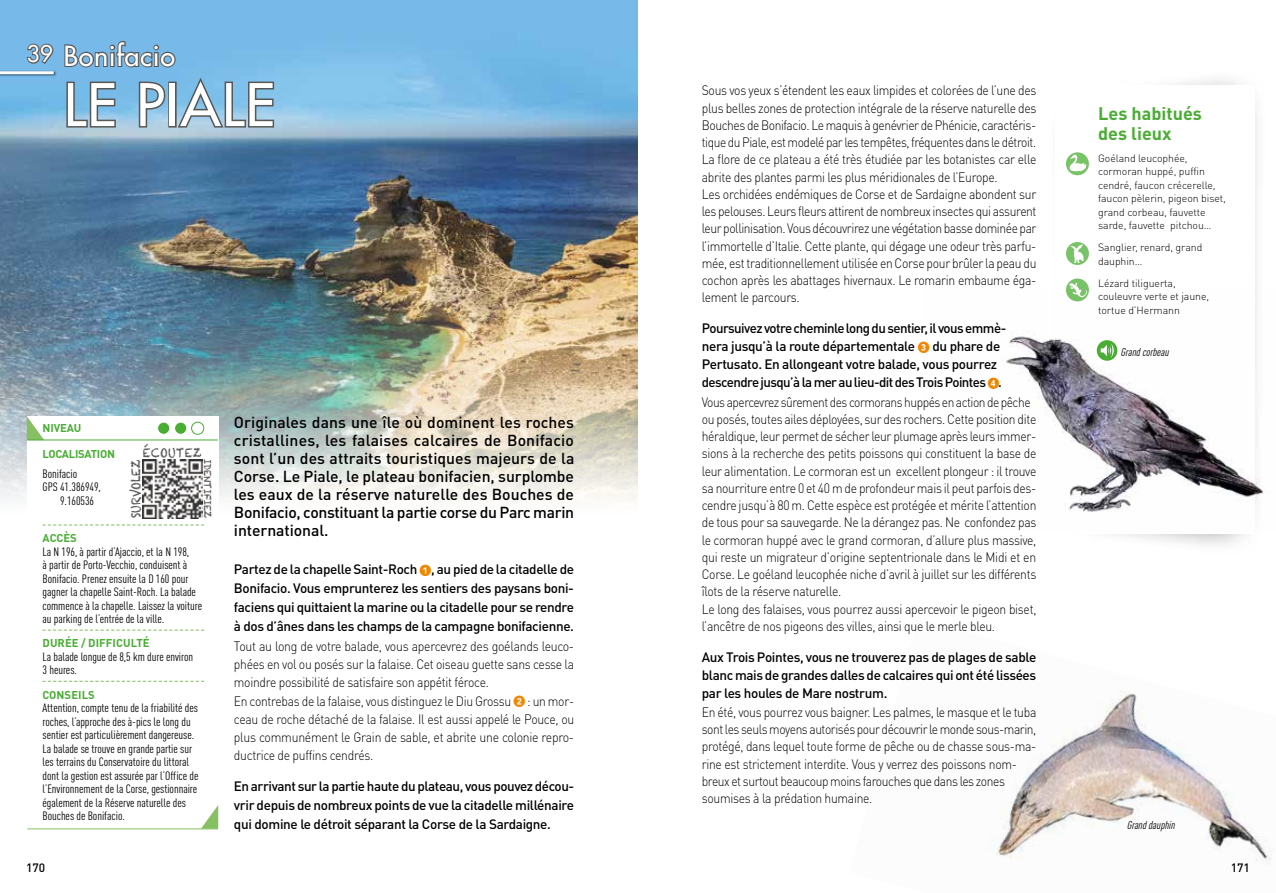
<style>
.page{position:relative;width:1276px;height:893px;background:#fff}
.page>*{position:absolute;margin:0;border:0;box-sizing:border-box;transform-origin:0 0}
.t1{font:500 57px "Futura Std";letter-spacing:.025em;color:#fff}
.t2{font:500 27px "Futura Std";letter-spacing:.025em;color:#fff}
.t3{font:500 22.5px "Futura Std";color:#fff}
.t4{font:700 18px/19.5px "DIN Pro";color:#49ad33}
.t5{font:500 15.75px/18px "DIN Pro";letter-spacing:-.02em;color:#000;text-align:justify}
.t6{font:300 13.5px/17.2px "DIN Pro";letter-spacing:-.025em;color:#000;scale:.9 1}
.t7{font:300 13.5px/17.2px "DIN Pro";letter-spacing:-.025em;color:#000;scale:.89 1}
.t8{font:500 13.5px/18px "DIN Pro";letter-spacing:-.025em;color:#000;text-align:justify}
.t9{font:300 13.5px/18.1px "DIN Pro";letter-spacing:-.025em;color:#000;scale:.91 1}
.t10{font:12.3px "Chalkduster";letter-spacing:-.01em;color:#575756;scale:.86 1}
.t11{font:12.3px "Chalkduster";letter-spacing:.055em;color:#575756;scale:.86 1}
.t12{font:12px/13.5px "DIN Cond";letter-spacing:-.005em;color:#000;scale:1.05 1}
.t13{font:500 12px "DIN Pro";color:#000}
.t14{font:700 11.25px "DIN Pro";color:#49ad33}
.t15{font:italic 11.25px "DIN Cond";color:#000}
.t16{font:700 11.25px "DIN Pro";letter-spacing:-.025em;color:#49ad33}
.t17{font:300 10.5px/13.5px "DIN Pro";letter-spacing:-.005em;color:#000}
.t18{font:10.05px "Chalkduster";letter-spacing:-.02em;color:#575756;scale:.86 1}
.s1{font-family:"Balades Nature";font-weight:400;font-size:14.25px;color:#f18700}
</style>
<div class="page">
<img style="left:0;top:0;width:638px;height:500px">
<img style="left:988px;top:692px;width:284px;height:172px">
<div style="left:27px;top:416px;width:191px;height:411px;background:#fff"></div>
<svg style="left:27px;top:416px;width:17px;height:24px"></svg>
<div style="left:158px;top:422px;width:12px;height:12px;background:#49ad33;border-radius:50%"></div>
<div style="left:157px;top:422px;width:13px;height:13px;border:1px solid #fff;border-radius:50%"></div>
<div style="left:191px;top:422px;width:13px;height:13px;border:1px solid #49ad33;border-radius:50%"></div>
<div style="left:175px;top:422px;width:12px;height:12px;background:#49ad33;border-radius:50%"></div>
<div style="left:174px;top:422px;width:13px;height:13px;border:1px solid #fff;border-radius:50%"></div>
<hr style="left:27px;top:440px;width:191px;height:1px;background:#49ad33">
<svg style="left:43px;top:524px;width:161px;height:1px"></svg>
<svg style="left:43px;top:630px;width:161px;height:1px"></svg>
<svg style="left:43px;top:681px;width:161px;height:1px"></svg>
<hr style="left:27px;top:828px;width:191px;height:1px;background:#87c063">
<img style="left:142px;top:459px;width:60px;height:60px">
<svg style="left:26px;top:43px;width:29px;height:23px"></svg>
<svg style="left:63px;top:40px;width:213px;height:89px"></svg>
<div style="left:1049px;top:70px;width:217px;height:485px;background:#000;opacity:.75"></div>
<div style="left:1054px;top:85px;width:200px;height:449px;background:#fff"></div>
<svg style="left:1066px;top:152px;width:23px;height:23px"></svg>
<svg style="left:1069px;top:155px;width:17px;height:16px"></svg>
<svg style="left:1066px;top:242px;width:23px;height:23px"></svg>
<svg style="left:1070px;top:244px;width:13px;height:19px"></svg>
<svg style="left:1066px;top:278px;width:23px;height:23px"></svg>
<svg style="left:1069px;top:282px;width:18px;height:5px"></svg>
<img style="left:1006px;top:287px;width:260px;height:245px">
<svg style="left:1096px;top:340px;width:21px;height:21px"></svg>
<div style="left:0;top:70px;width:56px;height:7px;background:#000;opacity:.75"></div>
<hr style="left:0;top:71px;width:54px;height:3px;background:#fff">
<svg style="left:201px;top:805px;width:17px;height:24px"></svg>
<h3 class="t3" style="left:27px;top:40px;width:28px">39</h3>
<h2 class="t2" style="left:64px;top:39px;width:113px">Bonifacio</h2>
<h1 class="t1" style="left:64px;top:69px;width:213px">LE PIALE</h1>
<p class="t14" style="left:43px;top:420px;width:40px">NIVEAU</p>
<p class="t16" style="left:43px;top:446px;width:74px">LOCALISATION</p>
<p class="t12" style="left:43px;top:466px;width:35px">Bonifacio</p>
<p class="t12" style="left:43px;top:480px;width:57px">GPS 41.386949,</p>
<p class="t12" style="left:60px;top:493px;width:34px">9.160536</p>
<p class="t14" style="left:43px;top:530px;width:36px">ACCÈS</p>
<p class="t12" style="left:43px;top:545px;width:154px">La N 196, à partir d’Ajaccio, et la N 198,<br>à partir de Porto-Vecchio, conduisent à Bonifacio. Prenez ensuite la D 160 pour gagner la chapelle Saint-Roch. La balade commence à la chapelle. Laissez la voiture au parking de l’entrée de la ville.</p>
<p class="t14" style="left:43px;top:636px;width:109px">DURÉE / DIFFICULTÉ</p>
<p class="t12" style="left:43px;top:650px;width:145px">La balade longue de 8,5 km dure environ<br>3 heures.</p>
<p class="t14" style="left:43px;top:687px;width:54px">CONSEILS</p>
<p class="t12" style="left:43px;top:701px;width:150px">Attention, compte tenu de la friabilité des roches, l’approche des à-pics le long du sentier est particulièrement dangereuse.<br>La balade se trouve en grande partie sur les terrains du Conservatoire du littoral dont la gestion est assurée par l’Office de l’Environnement de la Corse, gestionnaire également de la Réserve naturelle des Bouches de Bonifacio.</p>
<p class="t11" style="left:143px;top:445px;width:70px">ÉCOUTEZ</p>
<p class="t10" style="left:128px;top:518px;width:70px;rotate:-90deg">SURVOLEZ</p>
<p class="t18" style="left:214px;top:459px;width:70px;rotate:90deg">IDENTIFIEZ</p>
<p class="t5" style="left:234px;top:413px;width:342px">Originales dans une île où dominent les roches cristallines, les falaises calcaires de Bonifacio sont l’un des attraits touristiques majeurs de la Corse. Le Piale, le plateau bonifacien, surplombe les eaux de la réserve naturelle des Bouches de Bonifacio, constituant la partie corse du Parc marin international.</p>
<p class="t8" style="left:234px;top:559px;width:342px;line-height:18.9px">Partez de la chapelle Saint-Roch <span class="s1">a</span>, au pied de la citadelle de Bonifacio. Vous emprunterez les sentiers des paysans boni&shy;faciens qui quittaient la marine ou la citadelle pour se rendre à dos d’ânes dans les champs de la campagne bonifacienne.</p>
<p class="t9" style="left:234px;top:637px;width:375px">Tout au long de votre balade, vous apercevrez des goélands leuco&shy;phées en vol ou posés sur la falaise. Cet oiseau guette sans cesse la moindre possibilité de satisfaire son appétit féroce.<br>En contrebas de la falaise, vous distinguez le Diu Grossu <span class="s1">b</span>: un mor&shy;ceau de roche détaché de la falaise. Il est aussi appelé le Pouce, ou plus communément le Grain de sable, et abrite une colonie repro&shy;ductrice de puffins cendrés.</p>
<p class="t8" style="left:234px;top:777px;width:342px;line-height:18.9px">En arrivant sur la partie haute du plateau, vous pouvez décou&shy;vrir depuis de nombreux points de vue la citadelle millénaire qui domine le détroit séparant la Corse de la Sardaigne.</p>
<p class="t6" style="left:702px;top:81px;width:373px">Sous vos yeux s’étendent les eaux limpides et colorées de l’une des plus belles zones de protection intégrale de la réserve naturelle des Bouches de Bonifacio. Le maquis à genévrier de Phénicie, caractéris&shy;tique du Piale, est modelé par les tempêtes, fréquentes dans le détroit.<br>La flore de ce plateau a été très étudiée par les botanistes car elle abrite des plantes parmi les plus méridionales de l’Europe.<br>Les orchidées endémiques de Corse et de Sardaigne abondent sur les pelouses. Leurs fleurs attirent de nombreux insectes qui assurent leur pollinisation. Vous découvrirez une végétation basse dominée par l’immortelle d’Italie. Cette plante, qui dégage une odeur très parfu&shy;mée, est traditionnellement utilisée en Corse pour brûler la peau du cochon après les abattages hivernaux. Le romarin embaume éga&shy;lement le parcours.</p>
<p class="t8" style="left:702px;top:319px;width:306px;text-align:left">Poursuivez votre cheminle long du sentier, il vous emmè&shy;nera jusqu’à la route départementale <span class="s1">c</span> du phare de Pertusato. En allongeant votre balade, vous pourrez descendre jusqu’à la mer au lieu-dit des Trois Pointes <span class="s1">d</span>.</p>
<p class="t7" style="left:702px;top:392px;width:377px">Vous apercevrez sûrement des cormorans huppés en action de pêche ou posés, toutes ailes déployées, sur des rochers. Cette position dite héraldique, leur permet de sécher leur plumage après leurs immer&shy;sions à la recherche des petits poissons qui constituent la base de leur alimentation. Le cormoran est un excellent plongeur : il trouve sa nourriture entre 0 et 40 m de profondeur mais il peut parfois des&shy;cendre jusqu’à 80 m. Cette espèce est protégée et mérite l’attention de tous pour sa sauvegarde. Ne la dérangez pas. Ne confondez pas le cormoran huppé avec le grand cormoran, d’allure plus massive, qui reste un migrateur d’origine septentrionale dans le Midi et en Corse. Le goéland leucophée niche d’avril à juillet sur les différents îlots de la réserve naturelle.<br>Le long des falaises, vous pourrez aussi apercevoir le pigeon biset, l’ancêtre de nos pigeons des villes, ainsi que le merle bleu.</p>
<p class="t8" style="left:702px;top:647px;width:336px">Aux Trois Pointes, vous ne trouverez pas de plages de sable blanc mais de grandes dalles de calcaires qui ont été lissées par les houles de Mare nostrum.</p>
<p class="t6" style="left:702px;top:703px;width:373px">En été, vous pourrez vous baigner. Les palmes, le masque et le tuba sont les seuls moyens autorisés pour découvrir le monde sous-marin, protégé, dans lequel toute forme de pêche ou de chasse sous-ma&shy;rine est strictement interdite. Vous y verrez des poissons nom&shy;breux et surtout beaucoup moins farouches que dans les zones soumises à la prédation humaine.</p>
<h3 class="t4" style="left:1098px;top:103px;width:105px">Les habitués des lieux</h3>
<p class="t17" style="left:1098px;top:151px;width:129px">Goéland leucophée, cormoran huppé, puffin cendré, faucon crécerelle, faucon pèlerin, pigeon biset, grand corbeau, fauvette sarde, fauvette pitchou…</p>
<p class="t17" style="left:1098px;top:240px;width:106px">Sanglier, renard, grand dauphin…</p>
<p class="t17" style="left:1098px;top:276px;width:113px">Lézard tiliguerta, couleuvre verte et jaune, tortue d’Hermann</p>
<p class="t15" style="left:1120px;top:346px;width:52px">Grandcorbeau</p>
<p class="t15" style="left:1126px;top:819px;width:52px">Granddauphin</p>
<p class="t13" style="left:26px;top:860px;width:21px">170</p>
<p class="t13" style="left:1230px;top:860px;width:21px">171</p>
</div>
